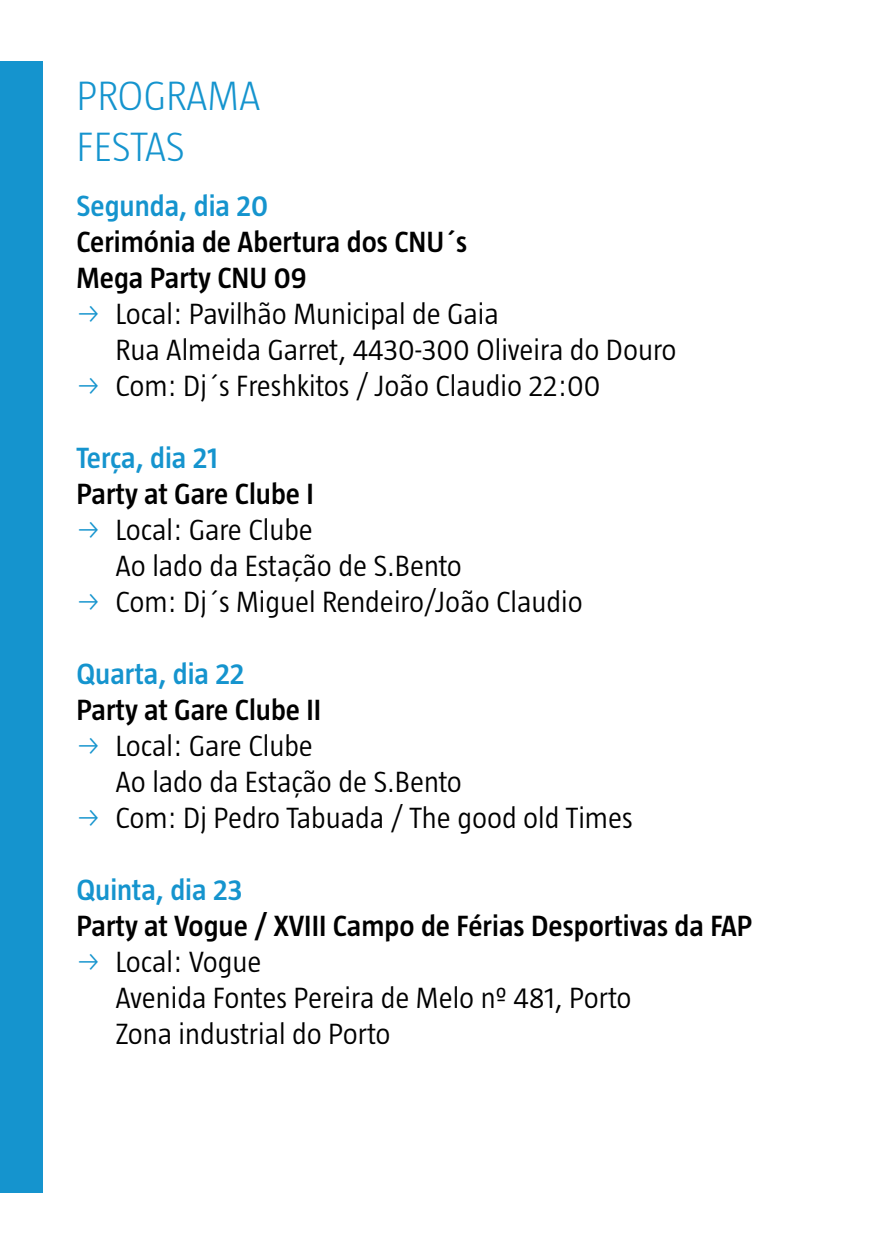
<style>
.page{position:relative;width:893px;height:1259px;background:#fff}
.page>*{position:absolute;margin:0;border:0;box-sizing:border-box;transform-origin:0 0}
.t1{font:300 42px/50.4px "Taz";color:#1594ce}
.t2{font:300 30px/36px "Taz";color:#000}
.t3{font:600 30px/36px "Taz";color:#000}
.t4{font:600 30px "Taz";color:#1594ce}
</style>
<div class="page">
<div style="left:0;top:62px;width:43px;height:1131px;background:#1594ce"></div>
<h1 class="t1" style="left:77px;top:70px;width:185px">PROGRAMA<br>FESTAS</h1>
<p class="t4" style="left:77px;top:189px;width:193px">Segunda, dia 20</p>
<p class="t3" style="left:77px;top:224px;width:392px">Cerimónia de Abertura dos CNU´s<br>Mega Party CNU 09</p>
<p class="t2" style="left:116px;top:296px;width:563px">Local: Pavilhão Municipal de Gaia<br>Rua Almeida Garret, 4430-300 Oliveira do Douro<br>Com: Dj´s Freshkitos / João Claudio 22:00</p>
<p class="t4" style="left:77px;top:441px;width:143px">Terça, dia 21</p>
<p class="t3" style="left:77px;top:476px;width:239px">Party at Gare Clube I</p>
<p class="t2" style="left:116px;top:512px;width:469px">Local: Gare Clube<br>Ao lado da Estação de S.Bento<br>Com: Dj´s Miguel Rendeiro/João Claudio</p>
<p class="t4" style="left:77px;top:657px;width:170px">Quarta, dia 22</p>
<p class="t3" style="left:77px;top:692px;width:246px">Party at Gare Clube II</p>
<p class="t2" style="left:116px;top:728px;width:519px">Local: Gare Clube<br>Ao lado da Estação de S.Bento<br>Com: Dj Pedro Tabuada / The good old Times</p>
<p class="t4" style="left:77px;top:873px;width:167px">Quinta, dia 23</p>
<p class="t3" style="left:77px;top:908px;width:677px">Party at Vogue / XVIII Campo de Férias Desportivas da FAP</p>
<p class="t2" style="left:116px;top:944px;width:517px">Local: Vogue<br>Avenida Fontes Pereira de Melo nº 481, Porto<br>Zona industrial do Porto</p>
</div>
